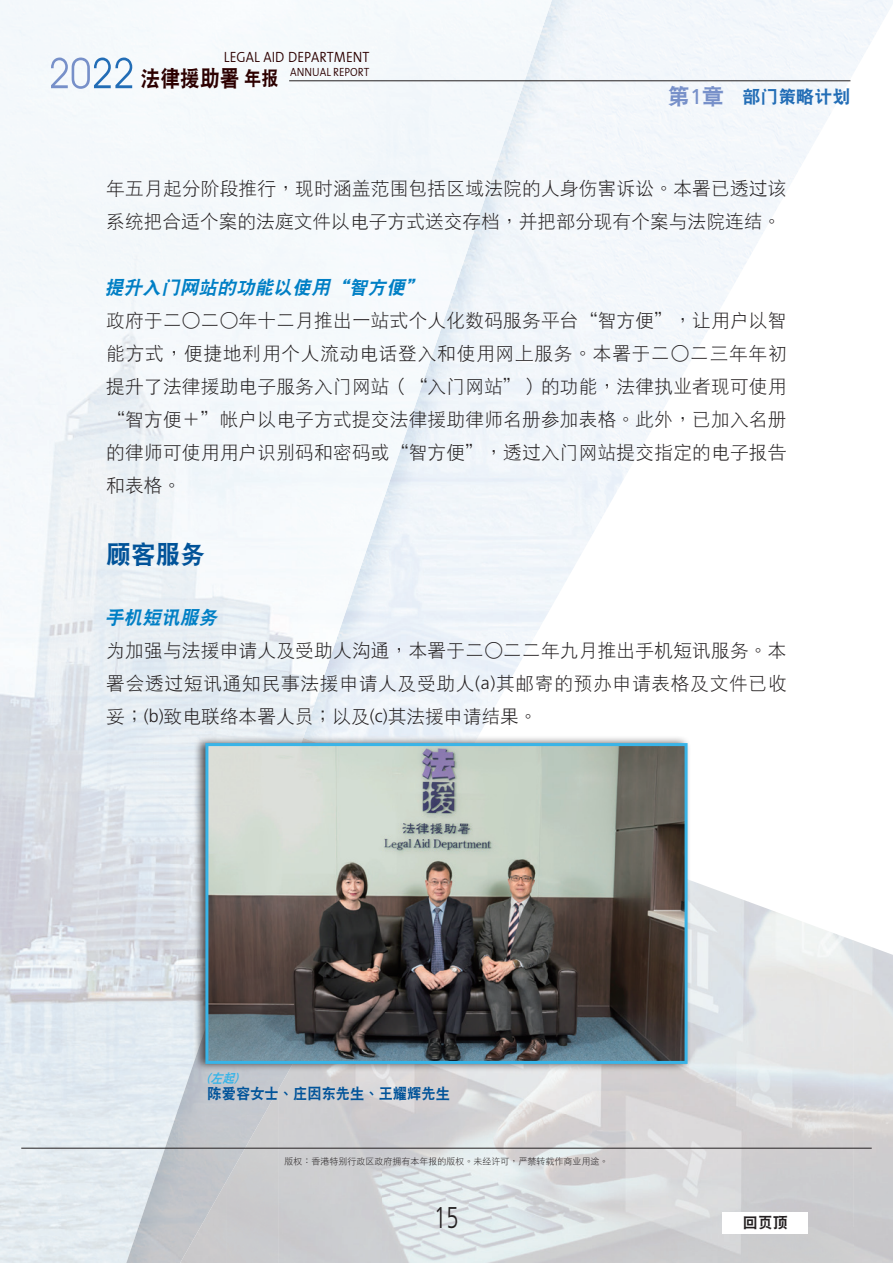
<style>
.page{position:relative;width:893px;height:1263px;background:#fff}
.page>*{position:absolute;margin:0;border:0;box-sizing:border-box;transform-origin:0 0}
.t1{font:300 30px "Frutiger LT Std";color:#231f20;scale:.73 1}
.t2{font:25.5px "DF Hei W9 GB5";color:#015399}
.t3{font:18.75px/33px "DF Hei W3 GB5";letter-spacing:.01em;color:#231f20;text-align:justify}
.t4{font:italic 18.75px "DF Hei W9 GB5";color:#007fc5}
.t5{font:18px "DF Hei W9 GB5";color:#226db6}
.t6{font:15px "The Sans Semi Light Caps";color:#2c0000;scale:.9 1}
.t7{font:15px "DF Hei W9 GB5";color:#015399;scale:.95 1}
.t8{font:15px "DF Hei W9 GB5";color:#231f20}
.t9{font:italic 12.15px "Frutiger LT Std";color:#39b4e7;scale:.95 1}
.t10{font:12px "The Sans Semi Light Caps";color:#2c0000;scale:.9 1}
.t11{font:9px "DF Hei W3 GB5";color:#231f20}
.s1{font-family:"DF Hei W9 GB5";font-size:22.5px}
.s2{font-family:"DF Hei W9 GB5";font-size:19.5px}
.s3{font-size:22.5px;color:#7790c9}
.s4{font-family:"Frutiger LT Std";font-size:21.3px;color:#7790c9}
.s5{font-family:"Frutiger LT Std";font-weight:300;font-size:17.85px}
.s6{font-family:"DF Hei W9 GB5";font-size:12.75px}
</style>
<div class="page">
<div style="left:0;top:0;width:505px;height:308px;background:#f4f8fb"></div>
<img style="left:504px;top:0;width:52px;height:142px">
<img style="left:0;top:307px;width:297px;height:641px">
<img style="left:297px;top:307px;width:151px;height:161px">
<img style="left:297px;top:468px;width:97px;height:160px">
<img style="left:297px;top:628px;width:43px;height:107px">
<img style="left:0;top:948px;width:178px;height:315px">
<img style="left:592px;top:881px;width:157px;height:382px">
<img style="left:383px;top:1072px;width:209px;height:191px">
<img style="left:178px;top:897px;width:162px;height:213px">
<img style="left:124px;top:1109px;width:54px;height:154px">
<img style="left:178px;top:1110px;width:89px;height:106px">
<img style="left:178px;top:1216px;width:29px;height:47px">
<svg style="left:51px;top:58px;width:81px;height:31px"></svg>
<hr style="left:289px;top:80px;width:561px;height:1px;background:#231f20">
<hr style="left:21px;top:1148px;width:851px;height:1px;background:#231f20">
<div style="left:723px;top:1212px;width:85px;height:21px;background:#fff"></div>
<div style="left:193px;top:735px;width:498px;height:337px;background:#231f20;opacity:.75"></div>
<img style="left:209px;top:747px;width:475px;height:313px">
<div style="left:205px;top:743px;width:483px;height:321px;border:3px solid #39b4e7"></div>
<p class="t6" style="left:224px;top:44px;width:163px">LEGAL AID DEPARTMENT</p>
<p class="t10" style="left:141px;top:62px;width:256px"><span class="s1">法律援助署</span><span class="s2">年報</span> ANNUAL REPORT</p>
<p class="t5" style="left:668px;top:87px;width:184px"><span class="s3">第</span><span class="s4">1</span><span class="s3">章</span> 部門策略計劃</p>
<p class="t3" style="left:106px;top:171px;width:682px">年五月起分階段推行，現時涵蓋範圍包括區域法院的人身傷害訴訟。本署已透過該系統把合適個案的法庭文件以電子方式送交存檔，並把部分現有個案與法院連結。</p>
<p class="t4" style="left:105px;top:278px;width:324px">提升入門網站的功能以使用“智方便”</p>
<p class="t3" style="left:106px;top:303px;width:682px">政府於二○二○年十二月推出一站式個人化數碼服務平台“智方便”，讓用戶以智能方式，便捷地利用個人流動電話登入和使用網上服務。本署於二○二三年年初提升了法律援助電子服務入門網站（“入門網站”）的功能，法律執業者現可使用“智方便＋”帳戶以電子方式提交法律援助律師名冊參加表格。此外，已加入名冊的律師可使用用戶識別碼和密碼或“智方便”，透過入門網站提交指定的電子報告和表格。</p>
<h2 class="t2" style="left:106px;top:542px;width:100px">顧客服務</h2>
<p class="t4" style="left:105px;top:608px;width:118px">手機短訊服務</p>
<p class="t3" style="left:106px;top:633px;width:682px">為加強與法援申請人及受助人溝通，本署於二○二二年九月推出手機短訊服務。本署會透過短訊通知民事法援申請人及受助人<span class="s5">(a)</span>其郵寄的預辦申請表格及文件已收妥；<span class="s5">(b)</span>致電聯絡本署人員；以及<span class="s5">(c)</span>其法援申請結果。</p>
<p class="t9" style="left:207px;top:1071px;width:39px">(<span class="s6">左起</span>)</p>
<p class="t7" style="left:208px;top:1086px;width:256px">陳愛容女士、莊因東先生、王耀輝先生</p>
<p class="t11" style="left:284px;top:1157px;width:326px">版權：香港特別行政區政府擁有本年報的版權。未經許可，嚴禁轉載作商業用途。</p>
<h1 class="t1" style="left:434px;top:1201px;width:35px">15</h1>
<p class="t8" style="left:743px;top:1215px;width:46px">回頁頂</p>
</div>
